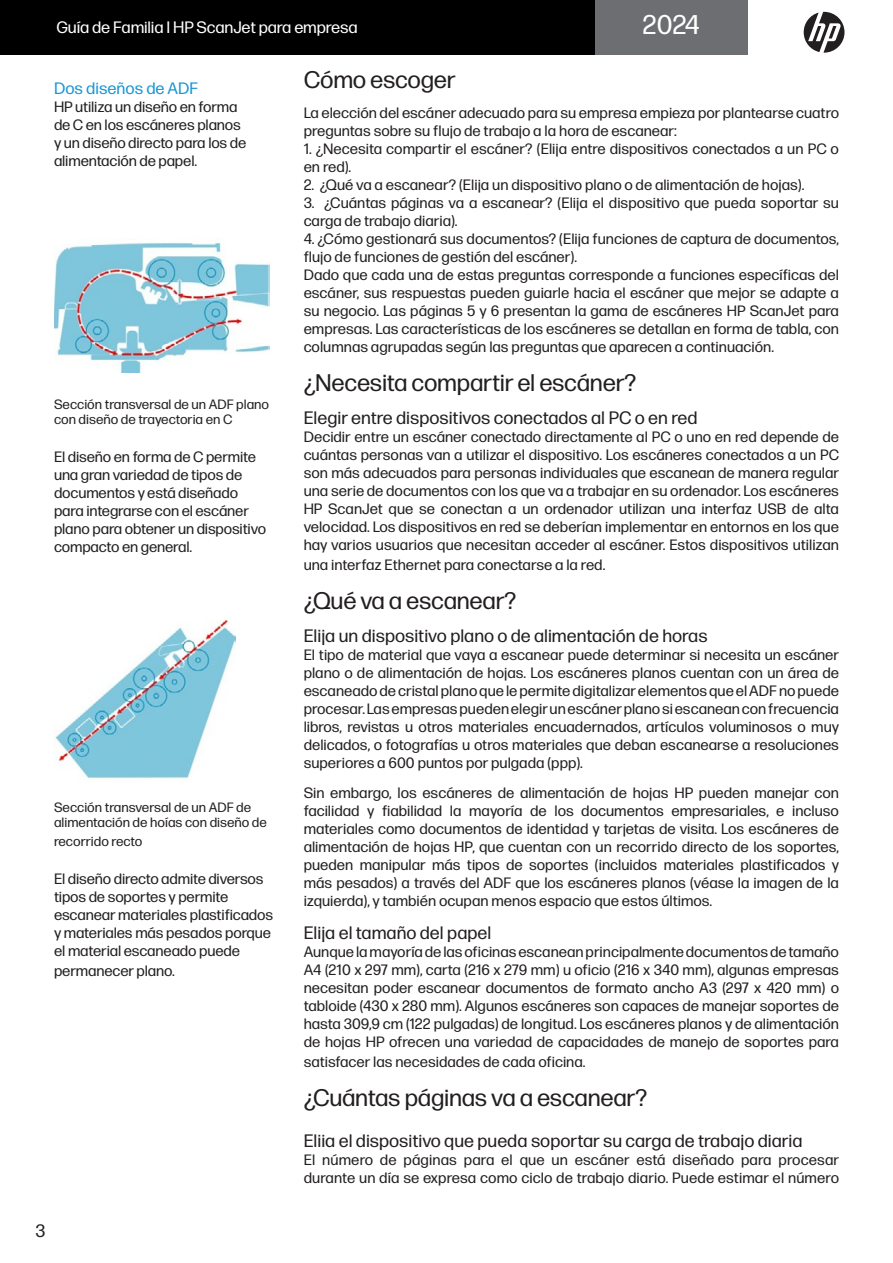
<style>
.page{position:relative;width:893px;height:1263px;background:#fff}
.page>*{position:absolute;margin:0;border:0;box-sizing:border-box;transform-origin:0 0}
.t1{font:27px "Forma DJR Micro";color:#fff}
.t2{font:24px "Forma DJR Micro";letter-spacing:-.01em;color:#231f20}
.t3{font:18px "Forma DJR Micro";color:#231f20}
.t4{font:16.5px "Forma DJR Micro";letter-spacing:-.01em;color:#fff}
.t5{font:16.5px "Forma DJR Micro";color:#1a97d5}
.t6{font:15px/18px "Forma DJR Micro";color:#231f20}
.t7{font:13.5px/15px "Forma DJR Micro";color:#231f20}
</style>
<div class="page">
<div style="left:0;top:0;width:595px;height:54px;background:#000001"></div>
<div style="left:595px;top:0;width:153px;height:54px;background:#6d6e71"></div>
<img style="left:54px;top:242px;width:216px;height:130px">
<img style="left:55px;top:621px;width:181px;height:158px">
<svg style="left:804px;top:12px;width:40px;height:41px"></svg>
<p class="t4" style="left:56px;top:21px;width:303px">Guía de Familia I HP ScanJet para empresa</p>
<h1 class="t1" style="left:643px;top:14px;width:59px">2024</h1>
<p class="t5" style="left:54px;top:82px;width:146px">Dos diseños de ADF</p>
<p class="t6" style="left:54px;top:99px;width:194px">HP utiliza un diseño en forma de C en los escáneres planos y un diseño directo para los de alimentación de papel.</p>
<p class="t7" style="left:54px;top:398px;width:217px">Sección transversal de un ADF plano con diseño de trayectoria en C</p>
<p class="t6" style="left:54px;top:449px;width:214px">El diseño en forma de C permite una gran variedad de tipos de documentos y está diseñado para integrarse con el escáner plano para obtener un dispositivo compacto en general.</p>
<p class="t7" style="left:54px;top:800px;width:214px">Sección transversal de un ADF de alimentación de hoías con diseño de</p>
<p class="t7" style="left:54px;top:835px;width:90px">recorrido recto</p>
<p class="t6" style="left:54px;top:871px;width:221px">El diseño directo admite diversos tipos de soportes y permite escanear materiales plastificados y materiales más pesados porque el material escaneado puede</p>
<p class="t6" style="left:54px;top:963px;width:122px">permanecer plano.</p>
<h2 class="t2" style="left:304px;top:71px;width:154px">Cómo escoger</h2>
<p class="t6" style="left:304px;top:105px;width:537px">La elección del escáner adecuado para su empresa empieza por plantearse cuatro preguntas sobre su flujo de trabajo a la hora de escanear:</p>
<p class="t6" style="left:304px;top:141px;width:537px">1. ¿Necesita compartir el escáner? (Elija entre dispositivos conectados a un PC o en red).</p>
<p class="t6" style="left:304px;top:177px;width:502px">2. ¿Qué va a escanear? (Elija un dispositivo plano o de alimentación de hojas).</p>
<p class="t6" style="left:304px;top:195px;width:537px">3. ¿Cuántas páginas va a escanear? (Elija el dispositivo que pueda soportar su carga de trabajo diaria).</p>
<p class="t6" style="left:304px;top:231px;width:537px">4. ¿Cómo gestionará sus documentos? (Elija funciones de captura de documentos, flujo de funciones de gestión del escáner).<br>Dado que cada una de estas preguntas corresponde a funciones específicas del escáner, sus respuestas pueden guiarle hacia el escáner que mejor se adapte a su negocio. Las páginas 5 y 6 presentan la gama de escáneres HP ScanJet para empresas. Las características de los escáneres se detallan en forma de tabla, con columnas agrupadas según las preguntas que aparecen a continuación.</p>
<h2 class="t2" style="left:304px;top:374px;width:334px">¿Necesita compartir el escáner?</h2>
<p class="t3" style="left:304px;top:411px;width:395px">Elegir entre dispositivos conectados al PC o en red</p>
<p class="t6" style="left:304px;top:429px;width:537px;text-align:justify">Decidir entre un escáner conectado directamente al PC o uno en red depende de cuántas personas van a utilizar el dispositivo. Los escáneres conectados a un PC son más adecuados para personas individuales que escanean de manera regular una serie de documentos con los que va a trabajar en su ordenador. Los escáneres HP ScanJet que se conectan a un ordenador utilizan una interfaz USB de alta velocidad. Los dispositivos en red se deberían implementar en entornos en los que hay varios usuarios que necesitan acceder al escáner. Estos dispositivos utilizan</p>
<p class="t6" style="left:304px;top:557px;width:303px">una interfaz Ethernet para conectarse a la red.</p>
<h2 class="t2" style="left:304px;top:591px;width:214px">¿Qué va a escanear?</h2>
<p class="t3" style="left:304px;top:629px;width:405px">Elija un dispositivo plano o de alimentación de horas</p>
<p class="t6" style="left:304px;top:647px;width:537px;text-align:justify">El tipo de material que vaya a escanear puede determinar si necesita un escáner plano o de alimentación de hojas. Los escáneres planos cuentan con un área de escaneado de cristal plano que le permite digitalizar elementos que el ADF no puede procesar. Las empresas pueden elegir un escáner plano si escanean con frecuencia libros, revistas u otros materiales encuadernados, artículos voluminosos o muy delicados, o fotografías u otros materiales que deban escanearse a resoluciones superiores a 600 puntos por pulgada (ppp).</p>
<p class="t6" style="left:304px;top:785px;width:537px;text-align:justify">Sin embargo, los escáneres de alimentación de hojas HP pueden manejar con facilidad y fiabilidad la mayoría de los documentos empresariales, e incluso materiales como documentos de identidad y tarjetas de visita. Los escáneres de alimentación de hojas HP, que cuentan con un recorrido directo de los soportes, pueden manipular más tipos de soportes (incluidos materiales plastificados y más pesados) a través del ADF que los escáneres planos (véase la imagen de la izquierda), y también ocupan menos espacio que estos últimos.</p>
<p class="t3" style="left:304px;top:926px;width:189px">Elija el tamaño del papel</p>
<p class="t6" style="left:304px;top:944px;width:537px;text-align:justify">Aunque la mayoría de las oficinas escanean principalmente documentos de tamaño A4 (210 x 297 mm), carta (216 x 279 mm) u oficio (216 x 340 mm), algunas empresas necesitan poder escanear documentos de formato ancho A3 (297 x 420 mm) o tabloide (430 x 280 mm). Algunos escáneres son capaces de manejar soportes de hasta 309,9 cm (122 pulgadas) de longitud. Los escáneres planos y de alimentación de hojas HP ofrecen una variedad de capacidades de manejo de soportes para</p>
<p class="t6" style="left:304px;top:1054px;width:283px">satisfacer las necesidades de cada oficina.</p>
<h2 class="t2" style="left:304px;top:1088px;width:345px">¿Cuántas páginas va a escanear?</h2>
<p class="t3" style="left:304px;top:1133px;width:500px">Eliia el dispositivo que pueda soportar su carga de trabajo diaria</p>
<p class="t6" style="left:304px;top:1152px;width:537px">El número de páginas para el que un escáner está diseñado para procesar durante un día se expresa como ciclo de trabajo diario. Puede estimar el número</p>
<p class="t3" style="left:35px;top:1224px;width:11px">3</p>
</div>
